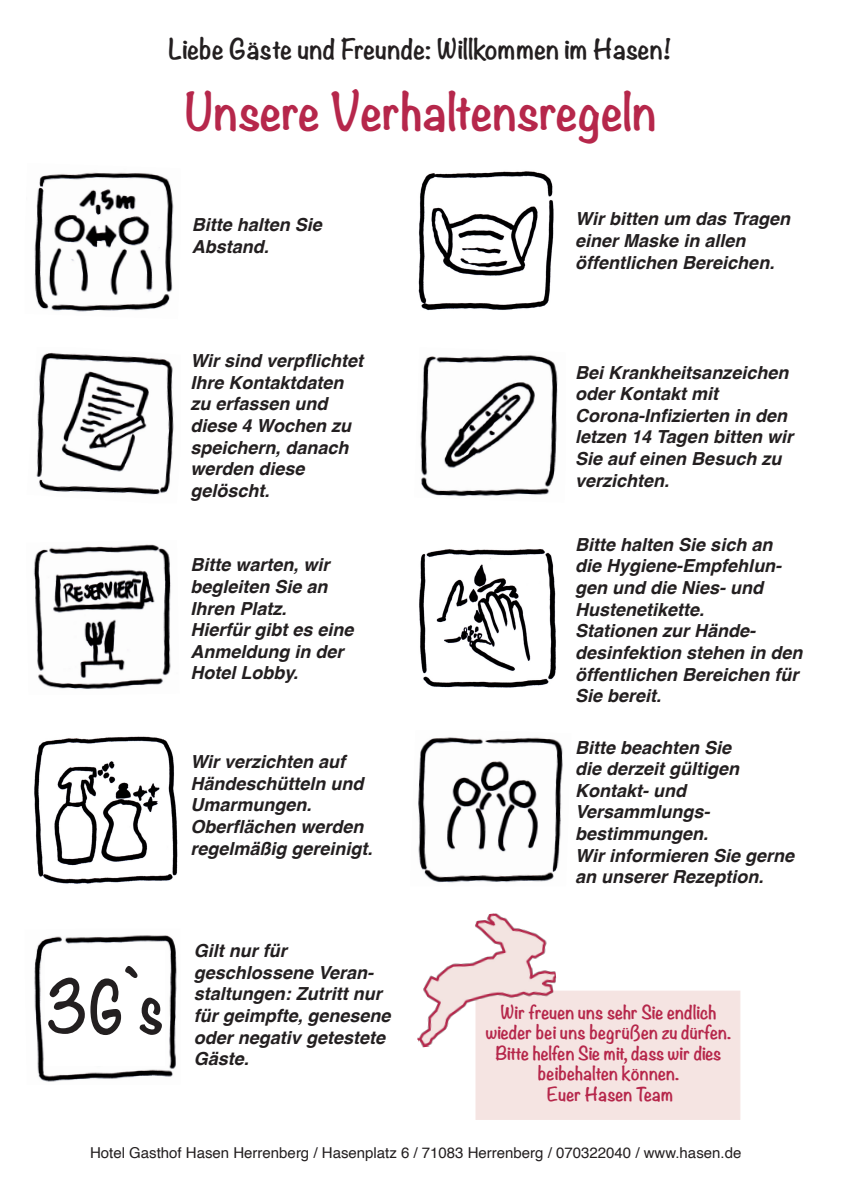
<style>
.page{position:relative;width:842px;height:1191px;background:#fff}
.page>*{position:absolute;margin:0;border:0;box-sizing:border-box;transform-origin:0 0}
.t1{font:700 64.3px "Noteworthy";color:#231f20;scale:.8 1}
.t2{font:700 46px "Noteworthy";color:#b6274b}
.t3{font:700 25px "Noteworthy";color:#231f20}
.t4{font:italic 700 18px/21.6px "Helvetica";color:#231f20}
.t5{font:700 17px/20.4px "Noteworthy";color:#b6274b;text-align:center}
.t6{font:15px "Helvetica";color:#231f20}
</style>
<div class="page">
<img style="left:34px;top:172px;width:140px;height:140px">
<img style="left:418px;top:171px;width:136px;height:140px">
<img style="left:36px;top:352px;width:138px;height:143px">
<img style="left:33px;top:544px;width:138px;height:145px">
<img style="left:419px;top:549px;width:137px;height:139px">
<img style="left:418px;top:737px;width:145px;height:146px">
<img style="left:34px;top:736px;width:144px;height:148px">
<img style="left:34px;top:935px;width:143px;height:147px">
<img style="left:420px;top:355px;width:138px;height:142px">
<div style="left:475px;top:990px;width:265px;height:130px;background:#f5e4e2;border:1px solid #f5e4e2"></div>
<img style="left:417px;top:913px;width:145px;height:134px">
<div style="left:45px;top:950px;width:120px;height:115px;background:#fff"></div>
<p class="t3" style="left:168px;top:27px;width:505px">Liebe Gäste und Freunde: Willkommen im Hasen!</p>
<p class="t2" style="left:185px;top:71px;width:473px">Unsere Verhaltensregeln</p>
<p class="t4" style="left:192px;top:214px;width:132px">Bitte halten Sie</p>
<p class="t4" style="left:192px;top:236px;width:79px">Abstand.</p>
<p class="t4" style="left:190px;top:350px;width:174px">Wir sind verpflichtet<br>Ihre Kontaktdaten</p>
<p class="t4" style="left:190px;top:393px;width:162px">zu erfassen und diese 4 Wochen zu speichern, danach werden diese gelöscht.</p>
<p class="t4" style="left:190px;top:554px;width:141px">Bitte warten, wir</p>
<p class="t4" style="left:190px;top:576px;width:139px">begleiten Sie an</p>
<p class="t4" style="left:190px;top:597px;width:98px">Ihren Platz.</p>
<p class="t4" style="left:190px;top:619px;width:165px">Hierfür gibt es eine<br>Anmeldung in der</p>
<p class="t4" style="left:190px;top:662px;width:109px">Hotel Lobby.</p>
<p class="t4" style="left:190px;top:751px;width:175px">Wir verzichten auf<br>Händeschütteln und<br>Umarmungen.</p>
<p class="t4" style="left:190px;top:816px;width:184px">Oberflächen werden regelmäßig gereinigt.</p>
<p class="t1" style="left:47px;top:950px;width:148px">3G`s</p>
<p class="t4" style="left:194px;top:940px;width:95px">Gilt nur für</p>
<p class="t4" style="left:194px;top:961px;width:198px">geschlossene Veran&shy;staltungen: Zutritt nur für geimpfte, genesene oder negativ getestete<br>Gäste.</p>
<p class="t4" style="left:575px;top:208px;width:216px">Wir bitten um das Tragen einer Maske in allen</p>
<p class="t4" style="left:575px;top:252px;width:201px">öffentlichen Bereichen.</p>
<p class="t4" style="left:575px;top:361px;width:215px">Bei Krankheitsanzeichen oder Kontakt mit</p>
<p class="t4" style="left:575px;top:405px;width:219px">Corona-Infizierten in den letzen 14 Tagen bitten wir<br>Sie auf einen Besuch zu verzichten.</p>
<p class="t4" style="left:575px;top:534px;width:199px">Bitte halten Sie sich an</p>
<p class="t4" style="left:575px;top:555px;width:208px">die Hygiene-Empfehlun&shy;gen und die Nies- und<br>Hustenetikette.</p>
<p class="t4" style="left:575px;top:620px;width:182px">Stationen zur Hände-</p>
<p class="t4" style="left:575px;top:642px;width:229px">desinfektion stehen in den öffentlichen Bereichen für<br>Sie bereit.</p>
<p class="t4" style="left:575px;top:736px;width:158px">Bitte beachten Sie</p>
<p class="t4" style="left:575px;top:758px;width:166px">die derzeit gültigen</p>
<p class="t4" style="left:575px;top:779px;width:112px">Kontakt- und</p>
<p class="t4" style="left:575px;top:801px;width:136px">Versammlungs-</p>
<p class="t4" style="left:575px;top:823px;width:135px">bestimmungen.</p>
<p class="t4" style="left:575px;top:844px;width:220px">Wir informieren Sie gerne an unserer Rezeption.</p>
<p class="t5" style="left:486px;top:1001px;width:247px">Wir freuen uns sehr Sie endlich wieder bei uns begrüßen zu dürfen.<br>Bitte helfen Sie mit, dass wir dies beibehalten können.</p>
<p class="t5" style="left:547px;top:1083px;width:128px">Euer Hasen Team</p>
<p class="t6" style="left:90px;top:1140px;width:653px">Hotel Gasthof Hasen Herrenberg / Hasenplatz 6 / 71083 Herrenberg / 070322040 / www.hasen.de</p>
</div>
